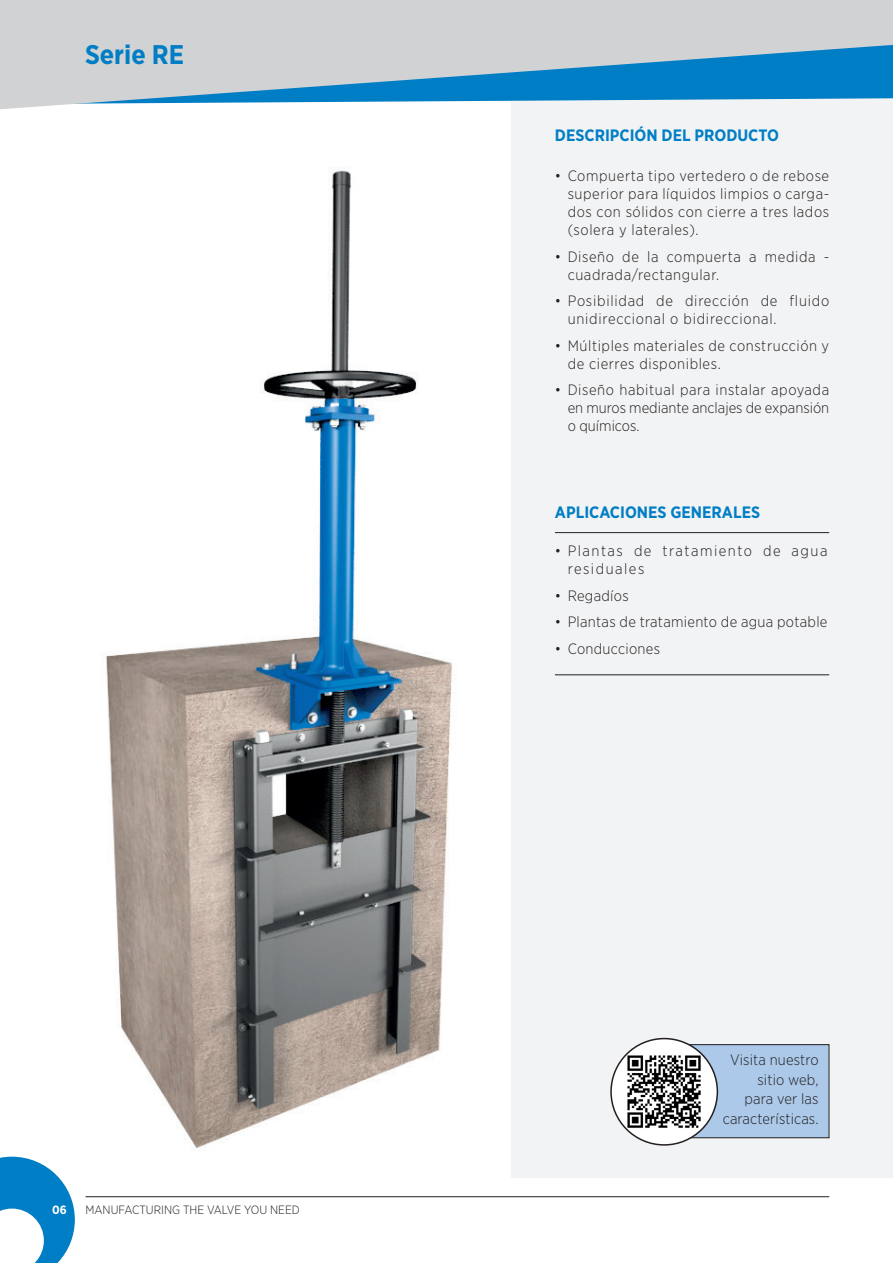
<style>
.page{position:relative;width:893px;height:1263px;background:#fff}
.page>*{position:absolute;margin:0;border:0;box-sizing:border-box;transform-origin:0 0}
.t1{font:700 27px "Gotham Narrow";color:#007ec5}
.t2{font:700 16.5px "Gotham Narrow";color:#007ec5}
.t3{font:300 15px/18px "Gotham Narrow";letter-spacing:.04em;color:#231f20}
.t4{font:300 15px "Gotham Narrow";letter-spacing:.02em;color:#231f20}
.t5{font:300 15px/19.5px "Gotham Narrow";letter-spacing:.01em;color:#231f20;text-align:right}
.t6{font:300 15px/18px "Gotham Narrow";letter-spacing:.1em;color:#231f20}
.t7{font:300 12px "Gotham Narrow";color:#231f20}
.t8{font:700 12px "Gotham Narrow";color:#fff}
</style>
<div class="page">
<div style="left:512px;top:0;width:381px;height:1178px;background:#f2f3f4"></div>
<svg style="left:0;top:0;width:893px;height:109px;fill:#d1d2d4"></svg>
<img style="left:106px;top:170px;width:346px;height:978px">
<hr style="left:555px;top:532px;width:274px;height:1px;background:#231f20">
<hr style="left:555px;top:674px;width:274px;height:1px;background:#231f20">
<div style="left:642px;top:1045px;width:187px;height:93px;background:#acc9e9"></div>
<div style="left:642px;top:1044px;width:187px;height:94px;border:1px solid #231f20"></div>
<div style="left:611px;top:1038px;width:106px;height:107px;background:#fff;border-radius:50%"></div>
<img style="left:624px;top:1051px;width:80px;height:81px">
<div style="left:610px;top:1038px;width:108px;height:108px;border:2px solid #231f20;border-radius:50%"></div>
<svg style="left:0;top:1157px;width:75px;height:106px"></svg>
<hr style="left:86px;top:1196px;width:743px;height:1px;background:#231f20">
<h1 class="t1" style="left:85px;top:37px;width:101px">Serie RE</h1>
<p class="t8" style="left:52px;top:1202px;width:16px">06</p>
<p class="t7" style="left:86px;top:1202px;width:216px">MANUFACTURING THE VALVE YOU NEED</p>
<p class="t2" style="left:555px;top:125px;width:226px">DESCRIPCIÓN DEL PRODUCTO</p>
<p class="t3" style="left:568px;top:166px;width:263px;text-align:justify;text-indent:-13px">• Compuerta tipo vertedero o de rebose superior para líquidos limpios o carga&shy;dos con sólidos con cierre a tres lados (solera y laterales).</p>
<p class="t3" style="left:568px;top:247px;width:263px;text-indent:-13px">• Diseño de la compuerta a medida - cuadrada/rectangular.</p>
<p class="t3" style="left:568px;top:291px;width:263px;text-indent:-13px">• Posibilidad de dirección de fluido unidireccional o bidireccional.</p>
<p class="t3" style="left:568px;top:336px;width:263px;text-indent:-13px">• Múltiples materiales de construcción y de cierres disponibles.</p>
<p class="t3" style="left:568px;top:380px;width:263px;text-align:justify;text-indent:-13px">• Diseño habitual para instalar apoyada en muros mediante anclajes de expansión o químicos.</p>
<p class="t2" style="left:555px;top:502px;width:207px">APLICACIONES GENERALES</p>
<p class="t6" style="left:568px;top:541px;width:261px;text-indent:-13px">• Plantas de tratamiento de agua residuales</p>
<p class="t4" style="left:555px;top:586px;width:75px">• Regadíos</p>
<p class="t4" style="left:555px;top:613px;width:274px">• Plantas de tratamiento de agua potable</p>
<p class="t4" style="left:555px;top:639px;width:107px">• Conducciones</p>
<p class="t5" style="left:723px;top:1050px;width:97px">Visita nuestro sitio web,<br>para ver las características.</p>
</div>
